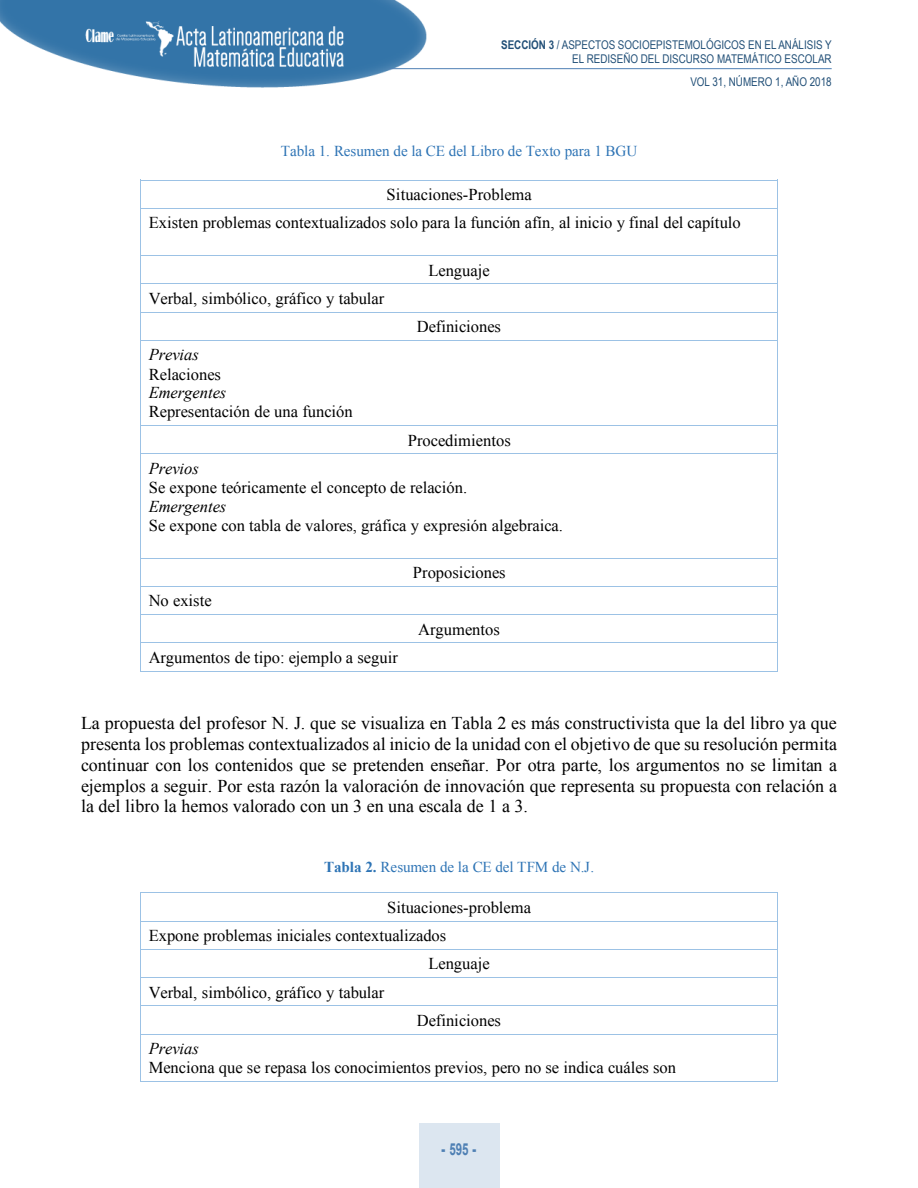
<style>
.page{position:relative;width:918px;height:1188px;background:#fff}
.page>*{position:absolute;margin:0;border:0;box-sizing:border-box;transform-origin:0 0}
.t1{font:18px/20.7px "Times New Roman";color:#000;text-align:justify}
.t2{font:16.5px/28px "Times New Roman";color:#000}
.t3{font:italic 16.5px "Times New Roman";color:#000}
.t4{font:700 16.5px "Arial";color:#4f80b4;scale:.7 1}
.t5{font:15.15px "Times New Roman";color:#2e74b5}
.t6{font:12px/14.4px "Arial Narrow";color:#214f77;text-align:right}
.s1{font-weight:700}
.s2{font-weight:900}
</style>
<div class="page">
<img style="left:0;top:0;width:435px;height:88px">
<hr style="left:389px;top:68px;width:443px;height:1px;background:#4f80b4">
<div style="left:419px;top:1123px;width:80px;height:65px;background:#dce6f0"></div>
<hr style="left:141px;top:180px;width:636px;height:1px;background:#9cc2e5">
<svg style="left:140px;top:180px;width:1px;height:33px"></svg>
<hr style="left:141px;top:208px;width:636px;height:1px;background:#9cc2e5">
<svg style="left:777px;top:180px;width:1px;height:33px"></svg>
<hr style="left:140px;top:213px;width:1px;height:42px;background:#9cc2e5">
<hr style="left:777px;top:213px;width:1px;height:42px;background:#9cc2e5">
<hr style="left:141px;top:255px;width:636px;height:1px;background:#9cc2e5">
<hr style="left:141px;top:283px;width:636px;height:1px;background:#9cc2e5">
<hr style="left:141px;top:312px;width:636px;height:1px;background:#9cc2e5">
<svg style="left:140px;top:255px;width:1px;height:90px"></svg>
<hr style="left:141px;top:340px;width:636px;height:1px;background:#9cc2e5">
<svg style="left:777px;top:255px;width:1px;height:90px"></svg>
<hr style="left:140px;top:345px;width:1px;height:80px;background:#9cc2e5">
<hr style="left:777px;top:345px;width:1px;height:80px;background:#9cc2e5">
<hr style="left:141px;top:425px;width:636px;height:1px;background:#9cc2e5">
<svg style="left:140px;top:425px;width:1px;height:33px"></svg>
<hr style="left:141px;top:453px;width:636px;height:1px;background:#9cc2e5">
<svg style="left:777px;top:425px;width:1px;height:33px"></svg>
<hr style="left:140px;top:458px;width:1px;height:100px;background:#9cc2e5">
<hr style="left:777px;top:458px;width:1px;height:100px;background:#9cc2e5">
<hr style="left:141px;top:558px;width:636px;height:1px;background:#9cc2e5">
<hr style="left:141px;top:586px;width:636px;height:1px;background:#9cc2e5">
<hr style="left:141px;top:614px;width:636px;height:1px;background:#9cc2e5">
<hr style="left:141px;top:642px;width:636px;height:1px;background:#9cc2e5">
<svg style="left:140px;top:558px;width:1px;height:114px"></svg>
<hr style="left:141px;top:671px;width:636px;height:1px;background:#9cc2e5">
<svg style="left:777px;top:558px;width:1px;height:114px"></svg>
<hr style="left:141px;top:892px;width:636px;height:1px;background:#9cc2e5">
<hr style="left:141px;top:921px;width:636px;height:1px;background:#9cc2e5">
<hr style="left:141px;top:949px;width:636px;height:1px;background:#9cc2e5">
<hr style="left:141px;top:977px;width:636px;height:1px;background:#9cc2e5">
<hr style="left:141px;top:1006px;width:636px;height:1px;background:#9cc2e5">
<svg style="left:140px;top:892px;width:1px;height:147px"></svg>
<hr style="left:141px;top:1034px;width:636px;height:1px;background:#9cc2e5">
<svg style="left:777px;top:892px;width:1px;height:147px"></svg>
<hr style="left:140px;top:1039px;width:1px;height:42px;background:#9cc2e5">
<hr style="left:141px;top:1081px;width:636px;height:1px;background:#9cc2e5">
<hr style="left:777px;top:1039px;width:1px;height:42px;background:#9cc2e5">
<p class="t6" style="left:501px;top:37px;width:332px"><span class="s1">SECCIÓN 3</span> / ASPECTOS SOCIOEPISTEMOLÓGICOS EN EL ANÁLISIS Y<br>EL REDISEÑO DEL DISCURSO MATEMÁTICO ESCOLAR</p>
<p class="t6" style="left:690px;top:75px;width:143px">VOL 31, NÚMERO 1, AÑO 2018</p>
<p class="t5" style="left:281px;top:142px;width:358px">Tabla 1. Resumen de la CE del Libro de Texto para 1 BGU</p>
<p class="t2" style="left:149px;top:181px;width:594px;text-indent:238px">Situaciones-Problema<br>Existen problemas contextualizados solo para la función afín, al inicio y final del capítulo</p>
<p class="t2" style="left:428px;top:256px;width:63px">Lenguaje</p>
<p class="t2" style="left:149px;top:284px;width:237px">Verbal, simbólico, gráfico y tabular</p>
<p class="t2" style="left:417px;top:312px;width:86px">Definiciones</p>
<p class="t3" style="left:149px;top:346px;width:52px">Previas</p>
<p class="t2" style="left:149px;top:360px;width:74px">Relaciones</p>
<p class="t3" style="left:149px;top:384px;width:79px">Emergentes</p>
<p class="t2" style="left:149px;top:398px;width:206px">Representación de una función</p>
<p class="t2" style="left:408px;top:426px;width:104px">Procedimientos</p>
<p class="t3" style="left:149px;top:459px;width:52px">Previos</p>
<p class="t2" style="left:149px;top:473px;width:320px">Se expone teóricamente el concepto de relación.</p>
<p class="t3" style="left:149px;top:497px;width:79px">Emergentes</p>
<p class="t2" style="left:149px;top:511px;width:416px">Se expone con tabla de valores, gráfica y expresión algebraica.</p>
<p class="t2" style="left:413px;top:559px;width:94px">Proposiciones</p>
<p class="t2" style="left:149px;top:587px;width:65px">No existe</p>
<p class="t2" style="left:418px;top:615px;width:83px">Argumentos</p>
<p class="t2" style="left:149px;top:643px;width:251px">Argumentos de tipo: ejemplo a seguir</p>
<p class="t1" style="left:81px;top:713px;width:758px">La propuesta del profesor N. J. que se visualiza en Tabla 2 es más constructivista que la del libro ya que presenta los problemas contextualizados al inicio de la unidad con el objetivo de que su resolución permita continuar con los contenidos que se pretenden enseñar. Por otra parte, los argumentos no se limitan a ejemplos a seguir. Por esta razón la valoración de innovación que representa su propuesta con relación a la del libro la hemos valorado con un 3 en una escala de 1 a 3.</p>
<p class="t5" style="left:324px;top:858px;width:272px"><span class="s1">Tabla 2.</span> Resumen de la CE del TFM de N.J.</p>
<p class="t2" style="left:387px;top:893px;width:146px">Situaciones-problema</p>
<p class="t2" style="left:149px;top:922px;width:299px">Expone problemas iniciales contextualizados</p>
<p class="t2" style="left:428px;top:950px;width:63px">Lenguaje</p>
<p class="t2" style="left:149px;top:978px;width:237px">Verbal, simbólico, gráfico y tabular</p>
<p class="t2" style="left:417px;top:1006px;width:86px">Definiciones</p>
<p class="t3" style="left:149px;top:1040px;width:52px">Previas</p>
<p class="t2" style="left:149px;top:1053px;width:529px">Menciona que se repasa los conocimientos previos, pero no se indica cuáles son</p>
<p class="t4" style="left:442px;top:1140px;width:51px"><span class="s2">-</span> 595 <span class="s2">-</span></p>
</div>
